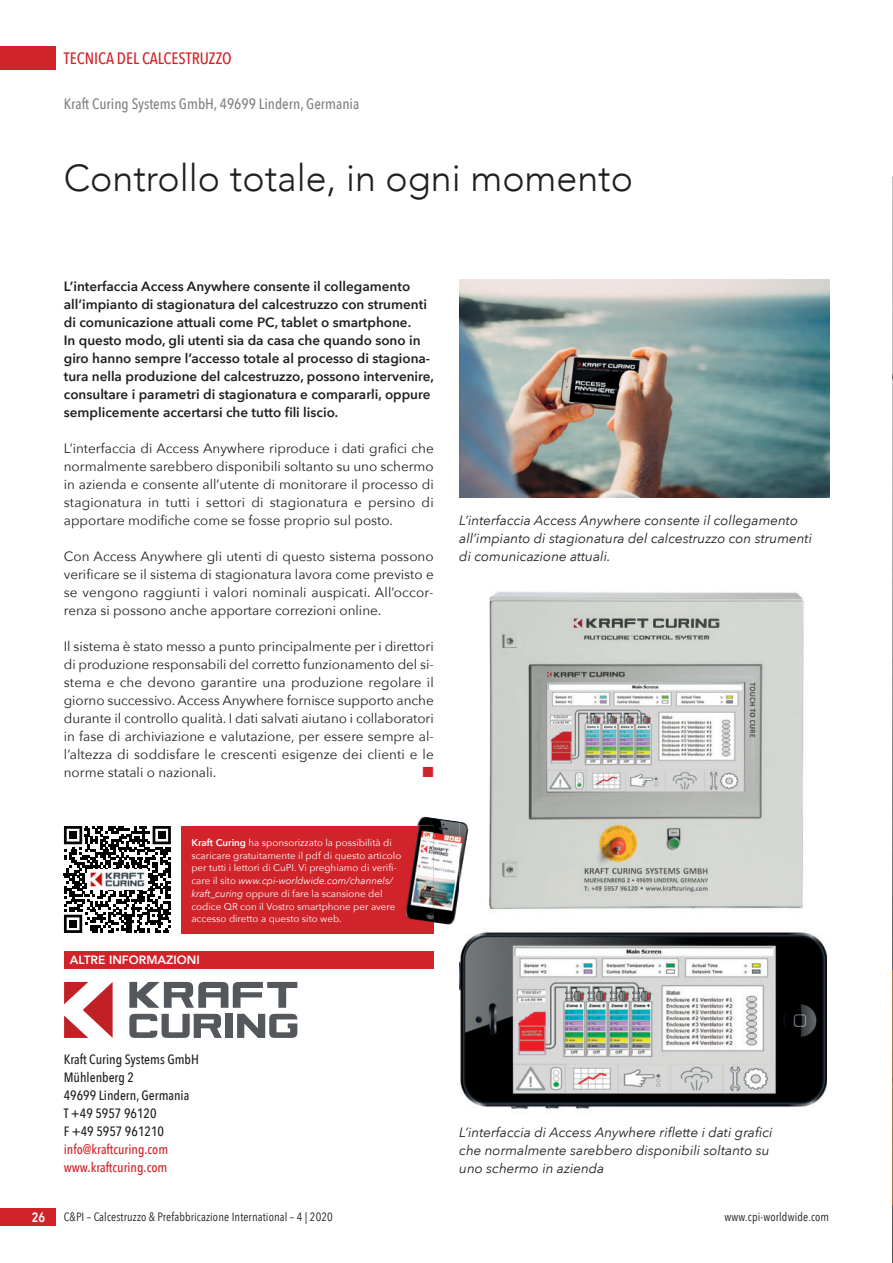
<style>
.page{position:relative;width:893px;height:1263px;background:#fff}
.page>*{position:absolute;margin:0;border:0;box-sizing:border-box;transform-origin:0 0}
.t1{font:300 37.5px "Avenir";color:#231f20}
.t2{font:500 16.5px "Avenir Next Condensed";color:#d1232a}
.t3{font:500 15px "Avenir Next Condensed";color:#808285}
.t4{font:13.5px/18px "Avenir Next";color:#231f20;text-align:justify}
.t5{font:600 13.5px/18px "Avenir Next";color:#231f20}
.t6{font:italic 13.5px/18px "Avenir Next";color:#231f20}
.t7{font:500 13.5px/18px "Avenir Next Condensed";color:#231f20}
.t8{font:500 13.5px/18px "Avenir Next Condensed";color:#d1232a}
.t9{font:600 13.5px "Avenir Next Condensed";color:#fff}
.t10{font:13.5px "European Pi Three";color:#d1232a}
.t11{font:12px "Avenir Next Condensed";letter-spacing:.01em;color:#231f20}
.t12{font:800 12px "Avenir";color:#fff}
.t13{font:9.75px/12.8px "Avenir Next";color:#fff}
.s1{font-weight:600}
.s2{font-style:italic}
</style>
<div class="page">
<img style="left:892px;top:176px;width:1px;height:1087px">
<img style="left:892px;top:970px;width:1px;height:234px">
<hr style="left:892px;top:0;width:1px;height:176px;background:#f7981d">
<div style="left:0;top:47px;width:55px;height:23px;background:#d1232a"></div>
<div style="left:0;top:1208px;width:55px;height:18px;background:#d1232a"></div>
<img style="left:459px;top:591px;width:345px;height:319px">
<img style="left:459px;top:931px;width:367px;height:178px">
<div style="left:64px;top:951px;width:370px;height:17px;background:#d1232a"></div>
<svg style="left:64px;top:982px;width:49px;height:56px"></svg>
<svg style="left:129px;top:982px;width:168px;height:26px"></svg>
<div style="left:226px;top:1014px;width:7px;height:24px;background:#54575c"></div>
<svg style="left:129px;top:1014px;width:93px;height:24px"></svg>
<svg style="left:237px;top:1014px;width:60px;height:24px"></svg>
<div style="left:181px;top:826px;width:253px;height:107px;background:#d1232a"></div>
<svg style="left:64px;top:826px;width:107px;height:107px"></svg>
<div style="left:69px;top:831px;width:8px;height:8px;background:#000"></div>
<div style="left:158px;top:831px;width:8px;height:8px;background:#000"></div>
<div style="left:69px;top:920px;width:8px;height:8px;background:#000"></div>
<img style="left:87px;top:870px;width:61px;height:19px">
<img style="left:417px;top:816px;width:42px;height:109px">
<img style="left:459px;top:822px;width:10px;height:70px">
<img style="left:405px;top:826px;width:29px;height:96px">
<img style="left:459px;top:279px;width:370px;height:218px">
<p class="t2" style="left:64px;top:47px;width:169px">TECNICA DEL CALCESTRUZZO</p>
<p class="t3" style="left:64px;top:94px;width:297px">Kraft Curing Systems GmbH, 49699 Lindern, Germania</p>
<h1 class="t1" style="left:64px;top:153px;width:571px">Controllo totale, in ogni momento</h1>
<p class="t5" style="left:64px;top:277px;width:372px">L’interfaccia Access Anywhere consente il collegamento all’impianto di stagionatura del calcestruzzo con strumenti di comunicazione attuali come PC, tablet o smartphone.<br>In questo modo, gli utenti sia da casa che quando sono in giro hanno sempre l’accesso totale al processo di stagiona&shy;tura nella produzione del calcestruzzo, possono intervenire, consultare i parametri di stagionatura e compararli, oppure semplicemente accertarsi che tutto fili liscio.</p>
<p class="t4" style="left:64px;top:439px;width:371px">L’interfaccia di Access Anywhere riproduce i dati grafici che normalmente sarebbero disponibili soltanto su uno schermo in azienda e consente all’utente di monitorare il processo di stagionatura in tutti i settori di stagionatura e persino di apportare modifiche come se fosse proprio sul posto.</p>
<p class="t4" style="left:64px;top:547px;width:371px">Con Access Anywhere gli utenti di questo sistema possono verificare se il sistema di stagionatura lavora come previsto e se vengono raggiunti i valori nominali auspicati. All’occor&shy;renza si possono anche apportare correzioni online.</p>
<p class="t4" style="left:64px;top:637px;width:371px">Il sistema è stato messo a punto principalmente per i direttori di produzione responsabili del corretto funzionamento del si&shy;stema e che devono garantire una produzione regolare il giorno successivo. Access Anywhere fornisce supporto anche durante il controllo qualità. I dati salvati aiutano i collaboratori in fase di archiviazione e valutazione, per essere sempre al&shy;l’altezza di soddisfare le crescenti esigenze dei clienti e le norme statali o nazionali.</p>
<p class="t10" style="left:422px;top:764px;width:13px">-</p>
<p class="t13" style="left:191px;top:836px;width:211px"><span class="s1">Kraft Curing</span> ha sponsorizzato la possibilità di scaricare gratuitamente il pdf di questo articolo per tutti i lettori di CuPI. Vi preghiamo di veri fi&shy;care il sito <span class="s2">www.cpi-worldwide.com/channels/ kraft_curing</span> oppure di fare la scansione del codice QR con il Vostro smartphone per avere accesso diretto a questo sito web.</p>
<p class="t12" style="left:70px;top:952px;width:131px">ALTRE INFORMAZIONI</p>
<p class="t6" style="left:459px;top:511px;width:354px">L’interfaccia Access Anywhere consente il collegamento all’impianto di stagionatura del calcestruzzo con strumenti di comunicazione attuali.</p>
<p class="t7" style="left:64px;top:1050px;width:137px">Kraft Curing Systems GmbH<br>Mühlenberg 2<br>49699 Lindern, Germania<br>T +49 5957 96120<br>F +49 5957 961210</p>
<p class="t8" style="left:64px;top:1140px;width:106px">info@kraftcuring.com www.kraftcuring.com</p>
<p class="t6" style="left:459px;top:1123px;width:315px">L’interfaccia di Access Anywhere riflette i dati grafici che normalmente sarebbero disponibili soltanto su uno schermo in azienda</p>
<p class="t9" style="left:32px;top:1208px;width:15px">26</p>
<p class="t11" style="left:64px;top:1209px;width:271px">C&amp;PI – Calcestruzzo &amp; Prefabbricazione International – 4 | 2020</p>
<p class="t11" style="left:725px;top:1209px;width:106px">www.cpi-worldwide.com</p>
</div>
